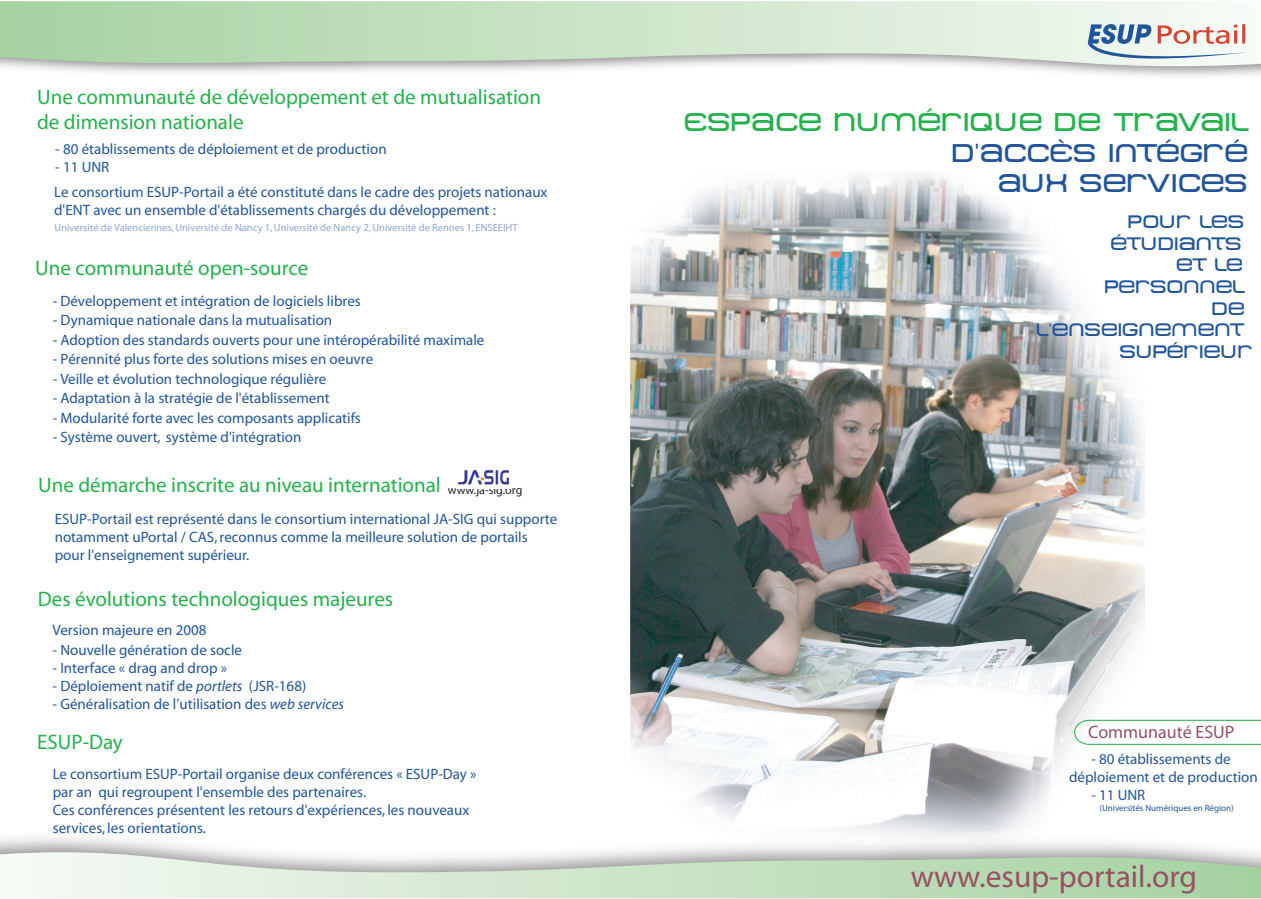
<style>
.page{position:relative;width:1261px;height:899px;background:#fff}
.page>*{position:absolute;margin:0;border:0;box-sizing:border-box;transform-origin:0 0}
.t1{font:31.5px "Myriad";color:#985163}
.t2{font:25.5px/30.6px "Metro DF";color:#21559b;text-align:right}
.t3{font:25.5px "Metro DF";color:#23b24b}
.t4{font:21px/25.2px "Myriad";color:#23b24b}
.t5{font:18px "Metro DF";color:#21559b}
.t6{font:18px "Myriad";color:#985163}
.t7{font:15px/18px "Myriad";color:#21559b}
.t8{font:12px "Myriad";color:#231f20}
.t9{font:10.5px "Myriad";color:#8fa6d5}
.t10{font:9px "Myriad";color:#21559b}
.s1{font-style:italic}
</style>
<div class="page">
<img style="left:630px;top:172px;width:515px;height:652px">
<svg style="left:1074px;top:719px;width:187px;height:25px"></svg>
<svg style="left:0;top:1px;width:1261px;height:75px;background:#d0e3cd"></svg>
<svg style="left:1088px;top:24px;width:158px;height:47px"></svg>
<svg style="left:0;top:836px;width:1261px;height:62px"></svg>
<img style="left:458px;top:470px;width:51px;height:15px">
<h3 class="t4" style="left:37px;top:85px;width:506px">Une communauté de développement et de mutualisation de dimension nationale</h3>
<p class="t7" style="left:55px;top:141px;width:333px">- 80 établissements de déploiement et de production</p>
<p class="t7" style="left:55px;top:159px;width:55px">- 11 UNR</p>
<p class="t7" style="left:54px;top:183px;width:495px">Le consortium ESUP-Portail a été constituté dans le cadre des projets nationaux d'ENT avec un ensemble d'établissements chargés du développement :</p>
<p class="t9" style="left:55px;top:222px;width:465px">Université de Valenciennes, Université de Nancy 1, Université de Nancy 2, Université de Rennes 1, ENSEEIHT</p>
<h3 class="t4" style="left:35px;top:256px;width:274px">Une communauté open-source</h3>
<p class="t7" style="left:53px;top:292px;width:310px">- Développement et intégration de logiciels libres</p>
<p class="t7" style="left:53px;top:312px;width:281px">- Dynamique nationale dans la mutualisation</p>
<p class="t7" style="left:53px;top:331px;width:433px">- Adoption des standards ouverts pour une intéropérabilité maximale</p>
<p class="t7" style="left:53px;top:351px;width:322px">- Pérennité plus forte des solutions mises en oeuvre</p>
<p class="t7" style="left:53px;top:370px;width:275px">- Veille et évolution technologique régulière</p>
<p class="t7" style="left:53px;top:390px;width:279px">- Adaptation à la stratégie de l'établissement</p>
<p class="t7" style="left:53px;top:409px;width:310px">- Modularité forte avec les composants applicatifs</p>
<p class="t7" style="left:53px;top:429px;width:250px">- Système ouvert, système d'intégration</p>
<h3 class="t4" style="left:38px;top:473px;width:404px">Une démarche inscrite au niveau international</h3>
<p class="t7" style="left:55px;top:510px;width:504px">ESUP-Portail est représenté dans le consortium international JA-SIG qui supporte notamment uPortal / CAS, reconnus comme la meilleure solution de portails pour l'enseignement supérieur.</p>
<p class="t8" style="left:448px;top:483px;width:76px">www.ja-sig.org</p>
<h3 class="t4" style="left:38px;top:586px;width:357px">Des évolutions technologiques majeures</h3>
<p class="t7" style="left:53px;top:621px;width:155px">Version majeure en 2008</p>
<p class="t7" style="left:53px;top:641px;width:191px">- Nouvelle génération de socle</p>
<p class="t7" style="left:53px;top:659px;width:176px">- Interface « drag and drop »</p>
<p class="t7" style="left:53px;top:677px;width:255px">- Déploiement natif de <span class="s1">portlets</span> (JSR-168)</p>
<p class="t7" style="left:53px;top:695px;width:293px">- Généralisation de l’utilisation des <span class="s1">web services</span></p>
<h3 class="t4" style="left:37px;top:729px;width:87px">ESUP-Day</h3>
<p class="t7" style="left:53px;top:765px;width:425px">Le consortium ESUP-Portail organise deux conférences « ESUP-Day » par an qui regroupent l'ensemble des partenaires.<br>Ces conférences présentent les retours d'expériences, les nouveaux services, les orientations.</p>
<h2 class="t3" style="left:685px;top:108px;width:565px">ESPACE NUMÉRIQUE DE TRAVAIL</h2>
<h2 class="t2" style="left:952px;top:137px;width:298px">D'ACCÈS INTÉGRÉ<br>AUX SERVICES</h2>
<p class="t5" style="left:1128px;top:212px;width:118px">POUR LES</p>
<p class="t5" style="left:1111px;top:233px;width:132px">ÉTUDIANTS</p>
<p class="t5" style="left:1177px;top:255px;width:68px">ET LE</p>
<p class="t5" style="left:1105px;top:276px;width:142px">PERSONNEL</p>
<p class="t5" style="left:1212px;top:298px;width:35px">DE</p>
<p class="t5" style="left:1037px;top:320px;width:209px">L'ENSEIGNEMENT</p>
<p class="t5" style="left:1120px;top:341px;width:135px">SUPÉRIEUR</p>
<p class="t6" style="left:1088px;top:723px;width:148px">Communauté ESUP</p>
<p class="t7" style="left:1069px;top:750px;width:190px;text-align:center">- 80 établissements de déploiement et de production</p>
<p class="t7" style="left:1091px;top:786px;width:55px">- 11 UNR</p>
<p class="t10" style="left:1100px;top:802px;width:136px">(Universités Numériques en Région)</p>
<h1 class="t1" style="left:911px;top:860px;width:288px">www.esup-portail.org</h1>
</div>
